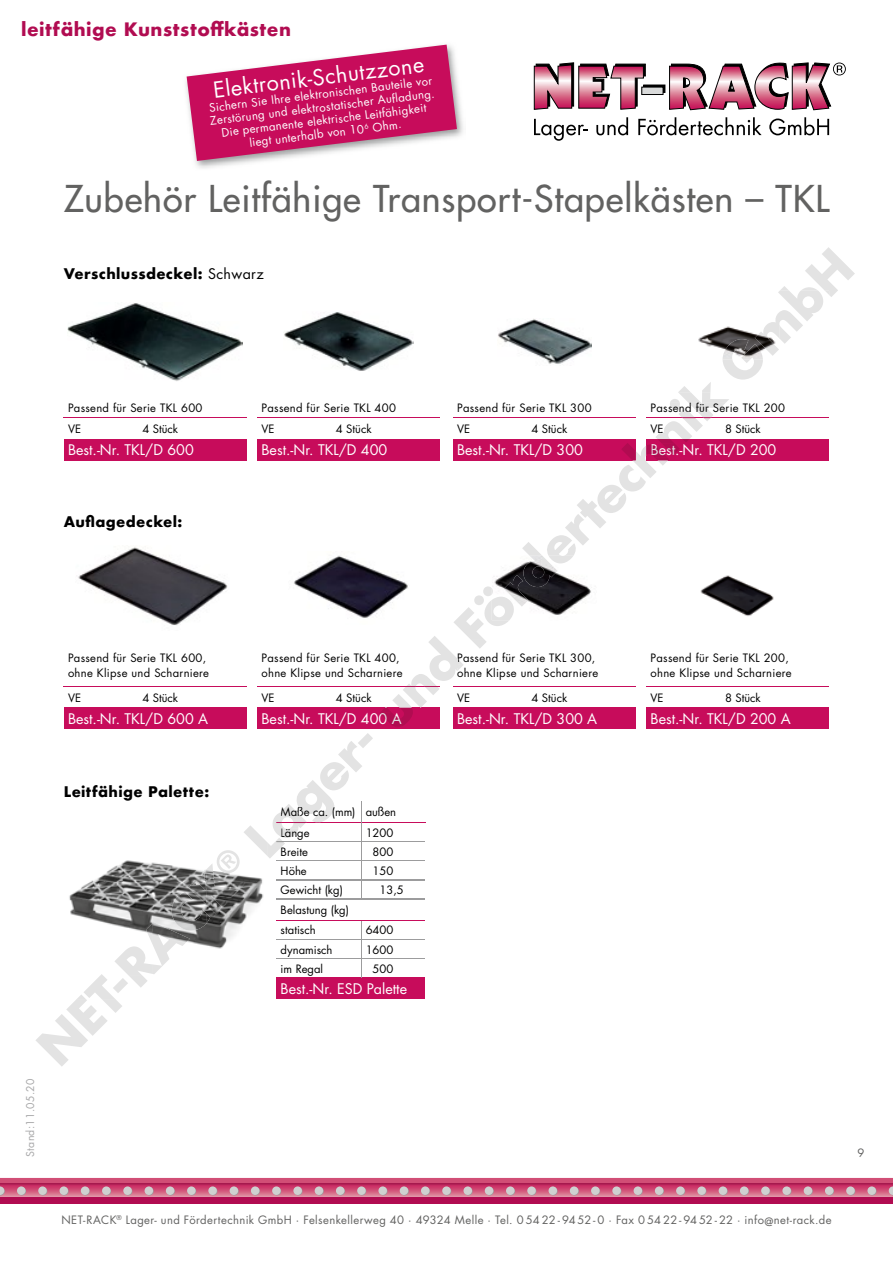
<style>
.page{position:relative;width:893px;height:1263px;background:#fff}
.page>*{position:absolute;margin:0;border:0;box-sizing:border-box;transform-origin:0 0}
.t1{font:36px "Futura";letter-spacing:.025em;color:#626261}
.t2{font:21.6px "Futura";color:#fff}
.t3{font:700 18px "Futura";letter-spacing:.025em;color:#b10c51}
.t4{font:14.25px "Futura";color:#fff}
.t5{font:700 14.25px "Futura";letter-spacing:.025em;color:#000}
.t6{font:14.25px "Futura";color:#e3e3e3}
.t7{font:11.4px/13.2px "Futura";color:#fff;text-align:center}
.t8{font:11.25px/21.3px "Futura";letter-spacing:.025em;color:#000}
.t9{font:11.25px "Futura";letter-spacing:.035em;color:#626261}
.t10{font:11.25px/20.2px "Futura";color:#000}
.t11{font:10.5px "Futura";letter-spacing:.025em;color:#a7a7a8}
.s1{font-weight:400}
</style>
<div class="page">
<img style="left:186px;top:44px;width:277px;height:124px">
<svg style="left:187px;top:45px;width:270px;height:116px"></svg>
<div style="left:64px;top:439px;width:183px;height:21px;background:#c70c5b"></div>
<hr style="left:64px;top:417px;width:74px;height:1px;background:#c70c5b">
<hr style="left:138px;top:417px;width:109px;height:1px;background:#c70c5b">
<img style="left:68px;top:303px;width:175px;height:78px">
<img style="left:284px;top:312px;width:130px;height:59px">
<img style="left:498px;top:319px;width:93px;height:41px">
<img style="left:698px;top:326px;width:57px;height:23px">
<div style="left:257px;top:439px;width:183px;height:21px;background:#c70c5b"></div>
<hr style="left:257px;top:417px;width:75px;height:1px;background:#c70c5b">
<hr style="left:332px;top:417px;width:108px;height:1px;background:#c70c5b">
<div style="left:453px;top:439px;width:183px;height:21px;background:#c70c5b"></div>
<hr style="left:453px;top:417px;width:74px;height:1px;background:#c70c5b">
<div style="left:646px;top:439px;width:183px;height:21px;background:#c70c5b"></div>
<hr style="left:721px;top:417px;width:108px;height:1px;background:#c70c5b">
<div style="left:64px;top:708px;width:183px;height:21px;background:#c70c5b"></div>
<hr style="left:64px;top:686px;width:74px;height:1px;background:#c70c5b">
<hr style="left:138px;top:686px;width:109px;height:1px;background:#c70c5b">
<img style="left:78px;top:547px;width:150px;height:78px">
<div style="left:257px;top:708px;width:183px;height:21px;background:#c70c5b"></div>
<hr style="left:257px;top:686px;width:75px;height:1px;background:#c70c5b">
<hr style="left:332px;top:686px;width:108px;height:1px;background:#c70c5b">
<img style="left:294px;top:555px;width:114px;height:63px">
<div style="left:453px;top:708px;width:183px;height:21px;background:#c70c5b"></div>
<hr style="left:453px;top:686px;width:74px;height:1px;background:#c70c5b">
<hr style="left:527px;top:686px;width:109px;height:1px;background:#c70c5b">
<img style="left:494px;top:563px;width:97px;height:52px">
<img style="left:700px;top:575px;width:74px;height:41px">
<div style="left:646px;top:708px;width:183px;height:21px;background:#c70c5b"></div>
<hr style="left:646px;top:686px;width:75px;height:1px;background:#c70c5b">
<hr style="left:721px;top:686px;width:108px;height:1px;background:#c70c5b">
<img style="left:69px;top:860px;width:195px;height:89px">
<div style="left:276px;top:978px;width:149px;height:21px;background:#c70c5b"></div>
<hr style="left:362px;top:822px;width:63px;height:1px;background:#c70c5b">
<hr style="left:276px;top:939px;width:85px;height:1px;background:#9c9c9d">
<hr style="left:361px;top:939px;width:64px;height:1px;background:#9c9c9d">
<hr style="left:276px;top:958px;width:85px;height:1px;background:#9c9c9d">
<hr style="left:361px;top:958px;width:64px;height:1px;background:#9c9c9d">
<hr style="left:361px;top:841px;width:64px;height:1px;background:#9c9c9d">
<hr style="left:361px;top:860px;width:64px;height:1px;background:#9c9c9d">
<svg style="left:361px;top:921px;width:1px;height:57px"></svg>
<hr style="left:361px;top:879px;width:64px;height:2px;background:#9c9c9d">
<hr style="left:276px;top:898px;width:85px;height:2px;background:#9c9c9d">
<hr style="left:361px;top:898px;width:64px;height:2px;background:#9c9c9d">
<hr style="left:276px;top:920px;width:85px;height:1px;background:#c70c5b">
<hr style="left:361px;top:920px;width:64px;height:1px;background:#c70c5b">
<svg style="left:0;top:1178px;width:893px;height:25px;background:#c64e77"></svg>
<div style="left:643px;top:85px;width:22px;height:8px;border:1px solid #000"></div>
<svg style="left:534px;top:62px;width:112px;height:48px"></svg>
<div style="left:642px;top:87px;width:21px;height:8px;background:#d9dada"></div>
<div style="left:641px;top:87px;width:22px;height:8px;border:1px solid #000"></div>
<svg style="left:669px;top:62px;width:177px;height:48px"></svg>
<svg style="left:534px;top:119px;width:54px;height:22px"></svg>
<svg style="left:596px;top:117px;width:32px;height:18px"></svg>
<svg style="left:638px;top:117px;width:124px;height:18px"></svg>
<svg style="left:769px;top:117px;width:60px;height:18px"></svg>
<svg style="left:768px;top:247px;width:87px;height:97px"></svg>
<img style="left:755px;top:324px;width:24px;height:32px">
<img style="left:722px;top:339px;width:41px;height:21px">
<img style="left:558px;top:556px;width:15px;height:7px">
<svg style="left:522px;top:360px;width:241px;height:196px"></svg>
<img style="left:504px;top:556px;width:54px;height:51px">
<img style="left:509px;top:597px;width:7px;height:23px">
<svg style="left:380px;top:586px;width:129px;height:141px"></svg>
<svg style="left:246px;top:825px;width:9px;height:5px"></svg>
<img style="left:244px;top:830px;width:24px;height:26px">
<svg style="left:268px;top:733px;width:105px;height:165px"></svg>
<img style="left:189px;top:869px;width:17px;height:21px">
<img style="left:206px;top:850px;width:35px;height:40px">
<img style="left:172px;top:890px;width:34px;height:40px">
<img style="left:206px;top:890px;width:32px;height:34px">
<img style="left:114px;top:923px;width:38px;height:51px">
<img style="left:152px;top:922px;width:38px;height:52px">
<svg style="left:36px;top:974px;width:111px;height:92px"></svg>
<h3 class="t3" style="left:21px;top:16px;width:271px">leitfähige Kunststoffkästen</h3>
<h2 class="t2" style="left:212px;top:75px;width:214px;rotate:-7deg">Elektronik-Schutzzone</h2>
<p class="t7" style="left:208px;top:101px;width:228px;rotate:-7deg">Sichern Sie Ihre elektronischen Bauteile vor Zerstörung und elektrostatischer Aufladung.<br>Die permanente elektrische Leitfähigkeit liegt unterhalb von 10<sup>6</sup> Ohm.</p>
<h1 class="t1" style="left:64px;top:175px;width:767px">Zubehör Leitfähige Transport-Stapelkästen – TKL</h1>
<p class="t5" style="left:64px;top:263px;width:202px">Verschlussdeckel: <span class="s1">Schwarz</span></p>
<p class="t8" style="left:68px;top:397px;width:136px">Passend für Serie TKL 600<br>VE</p>
<p class="t8" style="left:142px;top:418px;width:37px">4 Stück</p>
<p class="t4" style="left:68px;top:440px;width:127px">Best.-Nr. TKL/D 600</p>
<p class="t5" style="left:64px;top:511px;width:120px">Auflagedeckel:</p>
<p class="t8" style="left:261px;top:397px;width:136px">Passend für Serie TKL 400<br>VE</p>
<p class="t8" style="left:336px;top:418px;width:37px">4 Stück</p>
<p class="t4" style="left:261px;top:440px;width:127px">Best.-Nr. TKL/D 400</p>
<p class="t8" style="left:457px;top:397px;width:136px">Passend für Serie TKL 300<br>VE</p>
<p class="t8" style="left:531px;top:418px;width:37px">4 Stück</p>
<p class="t4" style="left:457px;top:440px;width:127px">Best.-Nr. TKL/D 300</p>
<p class="t8" style="left:651px;top:397px;width:136px">Passend für Serie TKL 200<br>VE</p>
<p class="t6" style="left:651px;top:440px;width:127px">Best.-Nr. TKL/D 200</p>
<p class="t8" style="left:725px;top:418px;width:37px">8 Stück</p>
<p class="t8" style="left:68px;top:650px;width:143px;line-height:15px">Passend für Serie TKL 600, ohne Klipse und Scharniere</p>
<p class="t8" style="left:68px;top:687px;width:15px">VE</p>
<p class="t8" style="left:142px;top:687px;width:37px">4 Stück</p>
<p class="t4" style="left:68px;top:709px;width:142px">Best.-Nr. TKL/D 600 A</p>
<p class="t5" style="left:64px;top:781px;width:147px">Leitfähige Palette:</p>
<p class="t8" style="left:261px;top:650px;width:143px;line-height:15px">Passend für Serie TKL 400, ohne Klipse und Scharniere</p>
<p class="t8" style="left:261px;top:687px;width:15px">VE</p>
<p class="t8" style="left:336px;top:687px;width:37px">4 Stück</p>
<p class="t8" style="left:457px;top:687px;width:15px">VE</p>
<p class="t8" style="left:531px;top:687px;width:37px">4 Stück</p>
<p class="t4" style="left:457px;top:709px;width:142px">Best.-Nr. TKL/D 300 A</p>
<p class="t8" style="left:457px;top:650px;width:143px;line-height:15px">Passend für Serie TKL 300, ohne Klipse und Scharniere</p>
<p class="t6" style="left:261px;top:709px;width:142px">Best.-Nr. TKL/D 400 A</p>
<p class="t10" style="left:281px;top:802px;width:76px">Maße ca. (mm)<br>Länge</p>
<p class="t10" style="left:366px;top:802px;width:32px">außen<br>1200</p>
<p class="t8" style="left:281px;top:841px;width:29px">Breite</p>
<p class="t8" style="left:373px;top:841px;width:22px">800</p>
<p class="t8" style="left:281px;top:860px;width:28px">Höhe</p>
<p class="t8" style="left:373px;top:860px;width:22px">150</p>
<p class="t10" style="left:281px;top:880px;width:64px">Gewicht (kg)</p>
<p class="t8" style="left:380px;top:879px;width:26px">13,5</p>
<p class="t10" style="left:281px;top:900px;width:70px">Belastung (kg) statisch</p>
<p class="t8" style="left:366px;top:919px;width:29px">6400</p>
<p class="t10" style="left:281px;top:939px;width:53px">dynamisch</p>
<p class="t8" style="left:366px;top:939px;width:29px">1600</p>
<p class="t8" style="left:281px;top:958px;width:44px">im Regal</p>
<p class="t8" style="left:373px;top:958px;width:22px">500</p>
<p class="t4" style="left:281px;top:979px;width:128px">Best.-Nr. ESD Palette</p>
<p class="t8" style="left:651px;top:650px;width:143px;line-height:15px">Passend für Serie TKL 200, ohne Klipse und Scharniere</p>
<p class="t8" style="left:651px;top:687px;width:15px">VE</p>
<p class="t8" style="left:725px;top:687px;width:37px">8 Stück</p>
<p class="t4" style="left:651px;top:709px;width:142px">Best.-Nr. TKL/D 200 A</p>
<p class="t11" style="left:23px;top:1157px;width:79px;rotate:-90deg">Stand:11.05.20</p>
<p class="t9" style="left:61px;top:1212px;width:772px">NET-RACK<sup>®</sup> Lager- und Fördertechnik GmbH · Felsenkellerweg 40 · 49324 Melle · Tel. 0 54 22 - 94 52 - 0 · Fax 0 54 22 - 94 52 - 22 · info@net-rack.de</p>
<p class="t9" style="left:858px;top:1145px;width:8px">9</p>
</div>
